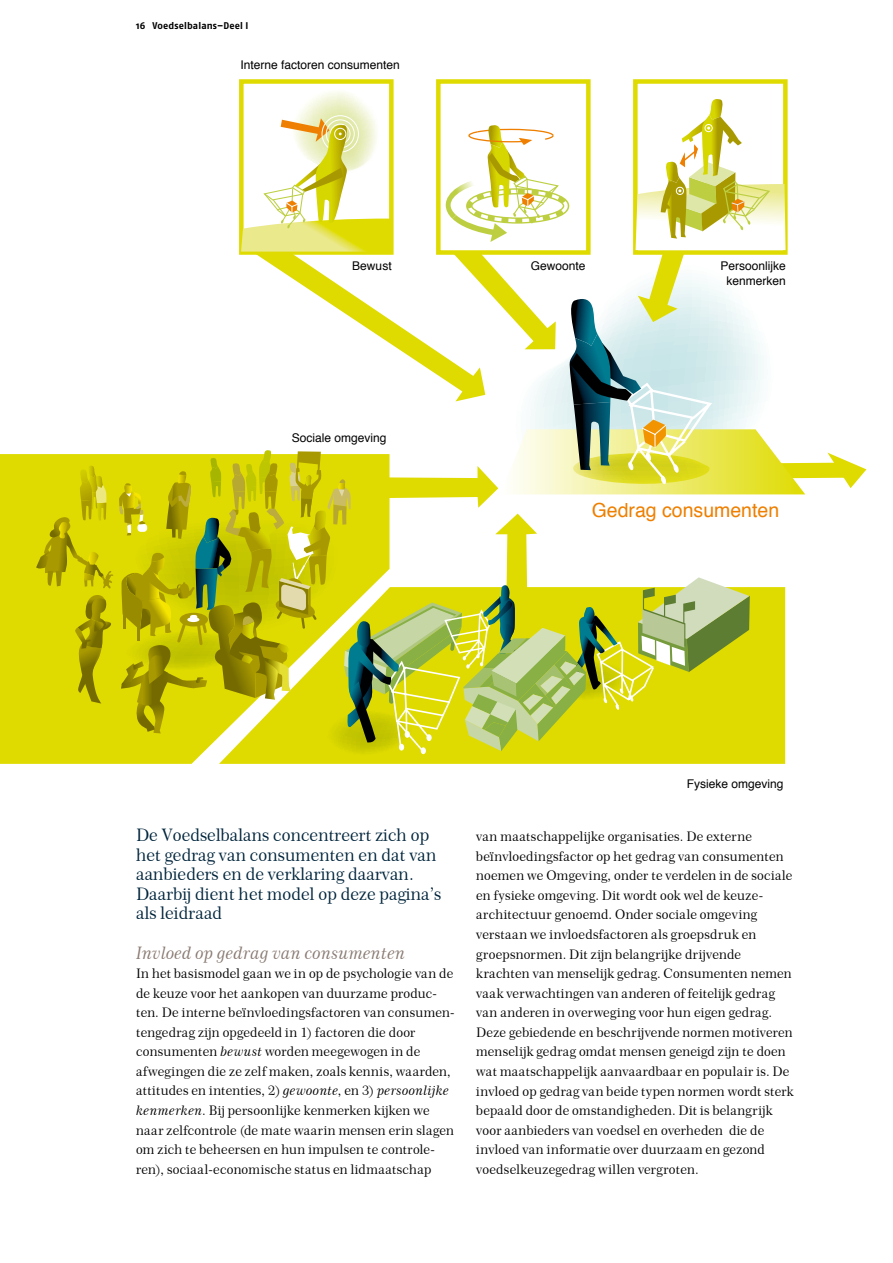
<style>
.page{position:relative;width:893px;height:1263px;background:#fff}
.page>*{position:absolute;margin:0;border:0;box-sizing:border-box;transform-origin:0 0}
.t1{font:19.5px "Helvetica";color:#ee7f00}
.t2{font:17.25px/19.5px "Century 751 BT Roman B";color:#00253c}
.t3{font:17.25px "Century 751 BT Italic B";color:#897a72}
.t4{font:13.2px/19.5px "Century 751 BT Roman B";letter-spacing:.01em;color:#000}
.t5{font:12px/14.4px "Helvetica";color:#000;text-align:center}
.t6{font:700 9.75px "Fago No";letter-spacing:.015em;color:#000}
.s1{font-family:"Century 751 BT Italic B"}
</style>
<div class="page">
<div style="left:633px;top:79px;width:155px;height:176px;background:#fff;border:4px solid #dfdb00"></div>
<div style="left:436px;top:79px;width:155px;height:176px;background:#fff;border:4px solid #dfdb00"></div>
<div style="left:239px;top:79px;width:155px;height:176px;background:#fff;border:4px solid #dfdb00"></div>
<svg style="left:389px;top:756px;width:396px;height:8px;background:#dfdb03"></svg>
<div style="left:0;top:454px;width:389px;height:310px;background:#dfdb00"></div>
<svg style="left:36px;top:89px;width:830px;height:667px"></svg>
<p class="t6" style="left:136px;top:20px;width:114px">16 Voedselbalans–Deel I</p>
<p class="t5" style="left:240px;top:57px;width:161px">Interne factoren consumenten</p>
<p class="t5" style="left:352px;top:258px;width:41px">Bewust</p>
<p class="t5" style="left:292px;top:430px;width:96px">Sociale omgeving</p>
<p class="t5" style="left:531px;top:258px;width:56px">Gewoonte</p>
<p class="t5" style="left:720px;top:258px;width:67px">Persoonlijke kenmerken</p>
<h1 class="t1" style="left:592px;top:493px;width:189px">Gedrag consumenten</h1>
<h2 class="t2" style="left:136px;top:825px;width:307px">De Voedselbalans concentreert zich op het gedrag van consumenten en dat van aanbieders en de verklaring daarvan.<br>Daarbij dient het model op deze pagina’s als leidraad</h2>
<h2 class="t3" style="left:136px;top:942px;width:271px">Invloed op gedrag van consumenten</h2>
<p class="t4" style="left:136px;top:963px;width:320px">In het basismodel gaan we in op de psychologie van de de keuze voor het aankopen van duurzame produc&shy;ten. De interne beïnvloedingsfactoren van consumen&shy;tengedrag zijn opgedeeld in 1) factoren die door consumenten <span class="s1">bewust</span> worden meegewogen in de afwegingen die ze zelf maken, zoals kennis, waarden, attitudes en intenties, 2) <span class="s1">gewoonte</span>, en 3) <span class="s1">persoonlijke kenmerken</span>. Bij persoonlijke kenmerken kijken we naar zelfcontrole (de mate waarin mensen erin slagen om zich te beheersen en hun impulsen te controle&shy;ren), sociaal-economische status en lidmaatschap</p>
<p class="t5" style="left:687px;top:776px;width:98px">Fysieke omgeving</p>
<p class="t4" style="left:476px;top:827px;width:319px">van maatschappelijke organisaties. De externe beïnvloedingsfactor op het gedrag van consumenten noemen we Omgeving, onder te verdelen in de sociale en fysieke omgeving. Dit wordt ook wel de keuze&shy;architectuur genoemd. Onder sociale omgeving verstaan we invloedsfactoren als groepsdruk en groepsnormen. Dit zijn belangrijke drijvende krachten van menselijk gedrag. Consumenten nemen vaak verwachtingen van anderen of feitelijk gedrag van anderen in overweging voor hun eigen gedrag.<br>Deze gebiedende en beschrijvende normen motiveren menselijk gedrag omdat mensen geneigd zijn te doen wat maatschappelijk aanvaardbaar en populair is. De invloed op gedrag van beide typen normen wordt sterk bepaald door de omstandigheden. Dit is belangrijk voor aanbieders van voedsel en overheden die de invloed van informatie over duurzaam en gezond voedselkeuzegedrag willen vergroten.</p>
</div>
